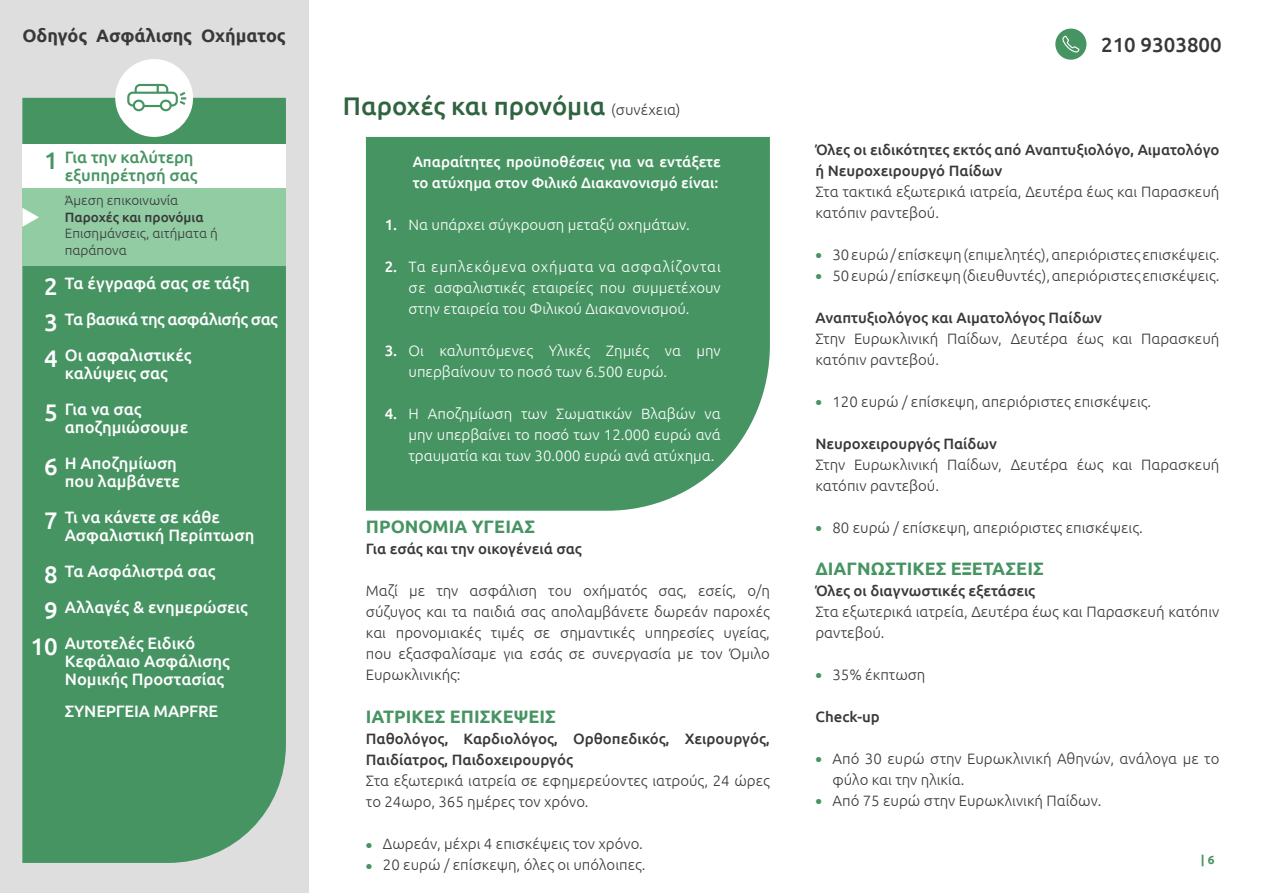
<style>
.page{position:relative;width:1263px;height:893px;background:#fff}
.page>*{position:absolute;margin:0;border:0;box-sizing:border-box;transform-origin:0 0}
.t1{font:500 25.5px "Ubuntu";color:#306340}
.t2{font:500 24px/36px "Ubuntu";color:#fff;text-align:justify}
.t3{font:500 24px "Ubuntu";color:#479463}
.t4{font:500 20.4px "Ubuntu";color:#383838}
.t5{font:700 18px/21px "Ubuntu";color:#479463}
.t6{font:700 18px "Ubuntu";color:#383838}
.t7{font:500 16.5px/36px "Ubuntu";color:#fff}
.t8{font:500 16.5px/18px "Ubuntu";color:#479463}
.t9{font:300 15px/21px "Ubuntu";color:#383838}
.t10{font:300 15px/21px "Ubuntu";color:#fff;text-align:justify}
.t11{font:500 15px/21px "Ubuntu";color:#383838}
.t12{font:500 15px/21px "Ubuntu";color:#fff}
.t13{font:300 13.5px/16.5px "Ubuntu";color:#383838}
.t14{font:500 13.5px "Ubuntu";color:#383838}
.t15{font:700 12px "Ubuntu";color:#479463}
.s1{font-weight:300;font-size:15px;color:#383838}
</style>
<div class="page">
<div style="left:0;top:0;width:308px;height:893px;background:#dedede"></div>
<div style="left:22px;top:98px;width:264px;height:765px;background:#479463"></div>
<div style="left:115px;top:59px;width:78px;height:78px;background:#fff;border-radius:50%"></div>
<svg style="left:127px;top:84px;width:59px;height:27px"></svg>
<div style="left:1055px;top:29px;width:31px;height:31px;background:#479463;border-radius:50%"></div>
<svg style="left:1062px;top:35px;width:18px;height:18px"></svg>
<div style="left:366px;top:137px;width:404px;height:374px;background:#479463"></div>
<div style="left:22px;top:188px;width:264px;height:78px;background:#91cca3"></div>
<svg style="left:22px;top:208px;width:17px;height:19px"></svg>
<div style="left:22px;top:145px;width:264px;height:43px;background:#fff"></div>
<p class="t6" style="left:22px;top:25px;width:265px">Oδηγός Ασφάλισης Οχήματος</p>
<h2 class="t3" style="left:44px;top:145px;width:15px">1</h2>
<p class="t8" style="left:65px;top:148px;width:134px">Για την καλύτερη εξυπηρέτησή σας</p>
<p class="t13" style="left:65px;top:192px;width:115px">Άμεση επικοινωνία</p>
<p class="t14" style="left:65px;top:208px;width:140px">Παροχές και προνόμια</p>
<p class="t13" style="left:65px;top:225px;width:154px">Επισημάνσεις, αιτήματα ή παράπονα</p>
<p class="t7" style="left:65px;top:265px;width:214px">Τα έγγραφά σας σε τάξη<br>Τα βασικά της ασφάλισής σας<br>Οι ασφαλιστικές</p>
<p class="t7" style="left:65px;top:355px;width:104px">καλύψεις σας<br>Για να σας</p>
<p class="t7" style="left:65px;top:409px;width:125px">αποζημιώσουμε<br>Η Aποζημίωση</p>
<p class="t7" style="left:65px;top:463px;width:157px">που λαμβάνετε<br>Τι να κάνετε σε κάθε</p>
<p class="t7" style="left:65px;top:517px;width:191px">Ασφαλιστική Περίπτωση<br>Τα Ασφάλιστρά σας<br>Αλλαγές &amp; ενημερώσεις<br>Αυτοτελές Ειδικό</p>
<p class="t7" style="left:65px;top:652px;width:166px;line-height:18px">Κεφάλαιο Ασφάλισης<br>Νομικής Προστασίας</p>
<p class="t7" style="left:65px;top:692px;width:155px">ΣΥΝΕΡΓΕΙΑ MAPFRE</p>
<h2 class="t2" style="left:44px;top:268px;width:15px">2<br>3<br>4</h2>
<h2 class="t2" style="left:44px;top:394px;width:15px">5</h2>
<h2 class="t2" style="left:44px;top:448px;width:15px">6</h2>
<h2 class="t2" style="left:44px;top:502px;width:15px">7</h2>
<h2 class="t2" style="left:31px;top:556px;width:29px;text-align:center">8<br>9<br>10</h2>
<h1 class="t1" style="left:343px;top:89px;width:339px">Παροχές και προνόμια <span class="s1">(συνέχεια)</span></h1>
<p class="t12" style="left:385px;top:214px;width:14px">1.</p>
<p class="t12" style="left:385px;top:256px;width:14px">2.</p>
<p class="t12" style="left:385px;top:340px;width:14px">3.</p>
<p class="t12" style="left:385px;top:403px;width:14px">4.</p>
<p class="t12" style="left:413px;top:150px;width:310px">Απαραίτητες προϋποθέσεις για να εντάξετε το ατύχημα στον Φιλικό Διακανονισμό είναι:</p>
<p class="t10" style="left:408px;top:214px;width:283px">Να υπάρχει σύγκρουση μεταξύ οχημάτων.</p>
<p class="t10" style="left:408px;top:256px;width:314px">Τα εμπλεκόμενα οχήματα να ασφαλίζονται σε ασφαλιστικές εταιρείες που συμμετέχουν στην εταιρεία του Φιλικού Διακανονισμού.</p>
<p class="t10" style="left:408px;top:340px;width:314px">Οι καλυπτόμενες Υλικές Ζημιές να μην υπερβαίνουν το ποσό των 6.500 ευρώ.</p>
<p class="t10" style="left:408px;top:403px;width:314px">Η Αποζημίωση των Σωματικών Βλαβών να μην υπερβαίνει το ποσό των 12.000 ευρώ ανά τραυματία και των 30.000 ευρώ ανά ατύχημα.</p>
<p class="t5" style="left:366px;top:516px;width:171px">ΠΡΟΝΟΜΙΑ ΥΓΕΙΑΣ</p>
<p class="t11" style="left:366px;top:538px;width:217px">Για εσάς και την οικογένειά σας</p>
<p class="t9" style="left:366px;top:580px;width:405px;text-align:justify">Μαζί με την ασφάλιση του οχήματός σας, εσείς, ο/η σύζυγος και τα παιδιά σας απολαμβάνετε δωρεάν παροχές και προνομιακές τιμές σε σημαντικές υπηρεσίες υγείας, που εξασφαλίσαμε για εσάς σε συνεργασία με τον Όμιλο Ευρωκλινικής:</p>
<p class="t5" style="left:366px;top:706px;width:192px">ΙΑΤΡΙΚΕΣ ΕΠΙΣΚΕΨΕΙΣ</p>
<p class="t11" style="left:366px;top:728px;width:405px">Παθολόγος, Καρδιολόγος, Ορθοπεδικός, Χειρουργός,<br>Παιδίατρος, Παιδοχειρουργός</p>
<p class="t9" style="left:366px;top:770px;width:405px">Στα εξωτερικά ιατρεία σε εφημερεύοντες ιατρούς, 24 ώρες το 24ωρο, 365 ημέρες τον χρόνο.</p>
<p class="t9" style="left:383px;top:833px;width:264px">Δωρεάν, μέχρι 4 επισκέψεις τον χρόνο.<br>20 ευρώ / επίσκεψη, όλες οι υπόλοιπες.</p>
<p class="t5" style="left:366px;top:835px;width:8px">• •</p>
<h3 class="t4" style="left:1101px;top:32px;width:122px">210 9303800</h3>
<p class="t11" style="left:815px;top:138px;width:405px">Όλες οι ειδικότητες εκτός από Αναπτυξιολόγο, Αιματολόγο ή Νευροχειρουργό Παίδων</p>
<p class="t9" style="left:815px;top:181px;width:405px">Στα τακτικά εξωτερικά ιατρεία, Δευτέρα έως και Παρασκευή κατόπιν ραντεβού.</p>
<p class="t9" style="left:832px;top:244px;width:388px">30 ευρώ / επίσκεψη (επιμελητές), απεριόριστες επισκέψεις.<br>50 ευρώ / επίσκεψη (διευθυντές), απεριόριστες επισκέψεις.</p>
<p class="t11" style="left:815px;top:306px;width:288px">Αναπτυξιολόγος και Αιματολόγος Παίδων</p>
<p class="t9" style="left:815px;top:328px;width:405px">Στην Ευρωκλινική Παίδων, Δευτέρα έως και Παρασκευή κατόπιν ραντεβού.</p>
<p class="t9" style="left:832px;top:391px;width:320px">120 ευρώ / επίσκεψη, απεριόριστες επισκέψεις.</p>
<p class="t11" style="left:815px;top:432px;width:183px">Νευροχειρουργός Παίδων</p>
<p class="t9" style="left:815px;top:454px;width:405px">Στην Ευρωκλινική Παίδων, Δευτέρα έως και Παρασκευή κατόπιν ραντεβού.</p>
<p class="t9" style="left:832px;top:517px;width:312px">80 ευρώ / επίσκεψη, απεριόριστες επισκέψεις.</p>
<p class="t5" style="left:815px;top:558px;width:230px">ΔΙΑΓΝΩΣΤΙΚΕΣ ΕΞΕΤΑΣΕΙΣ</p>
<p class="t11" style="left:815px;top:580px;width:221px">Όλες οι διαγνωστικές εξετάσεις</p>
<p class="t9" style="left:815px;top:601px;width:405px">Στα εξωτερικά ιατρεία, Δευτέρα έως και Παρασκευή κατόπιν ραντεβού.</p>
<p class="t9" style="left:832px;top:664px;width:94px">35% έκπτωση</p>
<p class="t11" style="left:815px;top:706px;width:66px">Check-up</p>
<p class="t9" style="left:832px;top:748px;width:388px">Από 30 ευρώ στην Ευρωκλινική Αθηνών, ανάλογα με το φύλο και την ηλικία.<br>Από 75 ευρώ στην Ευρωκλινική Παίδων.</p>
<p class="t5" style="left:815px;top:245px;width:8px">• •</p>
<p class="t5" style="left:815px;top:392px;width:8px">•</p>
<p class="t5" style="left:815px;top:518px;width:8px">•</p>
<p class="t5" style="left:815px;top:665px;width:8px">•</p>
<p class="t5" style="left:815px;top:749px;width:8px">•</p>
<p class="t5" style="left:815px;top:791px;width:8px">•</p>
<p class="t15" style="left:1201px;top:853px;width:15px">| 6</p>
</div>
